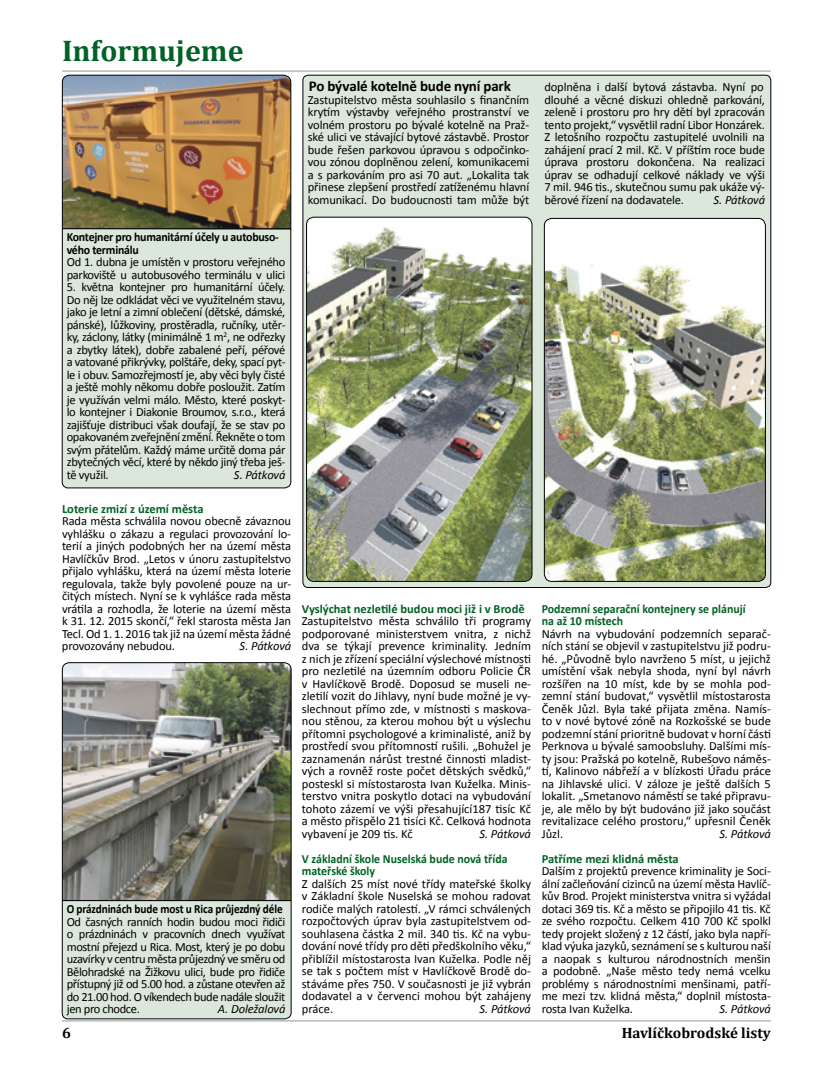
<style>
.page{position:relative;width:833px;height:1081px;background:#fff}
.page>*{position:absolute;margin:0;border:0;box-sizing:border-box;transform-origin:0 0}
.t1{font:700 30px "Cambria";color:#006225}
.t2{font:700 15px "Calibri";letter-spacing:-.01em;color:#000}
.t3{font:700 15px "Cambria";color:#000}
.t4{font:12.5px/12.5px "Calibri";letter-spacing:-.01em;color:#000;text-align:justify}
.t5{font:700 12.5px/12.5px "Calibri";color:#006225;scale:.95 1}
.t6{font:700 12.5px "Calibri";color:#006225}
.t7{font:italic 12.5px "Calibri";letter-spacing:-.015em;color:#000}
.t8{font:700 12.5px/12.5px "Calibri";letter-spacing:-.02em;color:#000;scale:.95 1}
.t9{font:700 12.5px "Calibri";letter-spacing:-.02em;color:#000;scale:.9 1}
</style>
<div class="page">
<hr style="left:62px;top:71px;width:709px;height:1px;background:#939598">
<hr style="left:62px;top:1020px;width:709px;height:1px;background:#939598">
<div style="left:303px;top:75px;width:468px;height:512px;background:#dce7db;border-radius:5px"></div>
<img style="left:306px;top:217px;width:226px;height:364px">
<div style="left:306px;top:217px;width:226px;height:364px;border:1px solid #000;border-radius:8px"></div>
<img style="left:544px;top:218px;width:221px;height:363px">
<div style="left:544px;top:218px;width:221px;height:363px;border:1px solid #000;border-radius:8px"></div>
<img style="left:62px;top:75px;width:229px;height:153px">
<div style="left:62px;top:228px;width:229px;height:260px;background:#dce7db"></div>
<img style="left:62px;top:662px;width:229px;height:238px">
<div style="left:62px;top:900px;width:229px;height:119px;background:#dce7db"></div>
<h1 class="t1" style="left:62px;top:32px;width:183px">Informujeme</h1>
<p class="t8" style="left:67px;top:230px;width:225px">Kontejner pro humanitární účely u autobuso&shy;vého terminálu</p>
<p class="t4" style="left:67px;top:255px;width:220px">Od 1. dubna je umístěn v prostoru veřejného parkoviště u autobusového terminálu v ulici</p>
<p class="t4" style="left:67px;top:280px;width:220px">5. května kontejner pro humanitární účely.<br>Do něj lze odkládat věci ve využitelném stavu, jako je letní a zimní oblečení (dětské, dámské, pánské), lůžkoviny, prostěradla, ručníky, utěr&shy;ky, záclony, látky (minimálně 1 m<sup>2</sup>, ne odřezky a zbytky látek), dobře zabalené peří, péřové a vatované přikrývky, polštáře, deky, spací pyt&shy;le i obuv. Samozřejmostí je, aby věci byly čisté a ještě mohly někomu dobře posloužit. Zatím je využíván velmi málo. Město, které poskyt&shy;lo kontejner i Diakonie Broumov, s.r.o., která zajišťuje distribuci však doufají, že se stav po opakovaném zveřejnění změní. Řekněte o tom svým přátelům. Každý máme určitě doma pár zbytečných věcí, které by někdo jiný třeba ješ&shy;tě využil.</p>
<p class="t7" style="left:234px;top:467px;width:53px">S. Pátková</p>
<p class="t6" style="left:62px;top:501px;width:143px">Loterie zmizí z území města</p>
<p class="t4" style="left:62px;top:514px;width:231px">Rada města schválila novou obecně závaznou vyhlášku o zákazu a regulaci provozování lo&shy;terií a jiných podobných her na území města Havlíčkův Brod. „Letos v únoru zastupitelstvo přijalo vyhlášku, která na území města loterie regulovala, takže byly povolené pouze na ur&shy;čitých místech. Nyní se k vyhlášce rada města vrátila a rozhodla, že loterie na území města k 31. 12. 2015 skončí,“ řekl starosta města Jan Tecl. Od 1. 1. 2016 tak již na území města žádné provozovány nebudou.</p>
<p class="t7" style="left:240px;top:638px;width:53px">S. Pátková</p>
<p class="t9" style="left:67px;top:901px;width:241px">O prázdninách bude most u Rica průjezdný déle</p>
<p class="t4" style="left:67px;top:915px;width:220px">Od časných ranních hodin budou moci řidiči o prázdninách v pracovních dnech využívat mostní přejezd u Rica. Most, který je po dobu uzavírky v centru města průjezdný ve směru od Bělohradské na Žižkovu ulici, bude pro řidiče přístupný již od 5.00 hod. a zůstane otevřen až do 21.00 hod. O víkendech bude nadále sloužit jen pro chodce.</p>
<p class="t7" style="left:218px;top:1001px;width:69px">A. Doležalová</p>
<p class="t2" style="left:309px;top:77px;width:204px">Po bývalé kotelně bude nyní park</p>
<p class="t4" style="left:308px;top:93px;width:223px">Zastupitelstvo města souhlasilo s finančním krytím výstavby veřejného prostranství ve volném prostoru po bývalé kotelně na Praž&shy;ské ulici ve stávající bytové zástavbě. Prostor bude řešen parkovou úpravou s odpočinko&shy;vou zónou doplněnou zelení, komunikacemi a s parkováním pro asi 70 aut. „Lokalita tak přinese zlepšení prostředí zatíženému hlavní komunikací. Do budoucnosti tam může být</p>
<p class="t4" style="left:544px;top:80px;width:222px">doplněna i další bytová zástavba. Nyní po dlouhé a věcné diskuzi ohledně parkování, zeleně i prostoru pro hry dětí byl zpracován tento projekt,“ vysvětlil radní Libor Honzárek.<br>Z letošního rozpočtu zastupitelé uvolnili na zahájení prací 2 mil. Kč. V příštím roce bude úprava prostoru dokončena. Na realizaci úprav se odhadují celkové náklady ve výši 7 mil. 946 tis., skutečnou sumu pak ukáže vý&shy;běrové řízení na dodavatele.</p>
<p class="t7" style="left:713px;top:192px;width:53px">S. Pátková</p>
<p class="t6" style="left:302px;top:600px;width:224px">Vyslýchat nezletilé budou moci již i v Brodě</p>
<p class="t4" style="left:302px;top:614px;width:231px">Zastupitelstvo města schválilo tři programy podporované ministerstvem vnitra, z nichž dva se týkají prevence kriminality. Jedním z nich je zřízení speciální výslechové místnosti pro nezletilé na územním odboru Policie ČR v Havlíčkově Brodě. Doposud se museli ne&shy;zletilí vozit do Jihlavy, nyní bude možné je vy&shy;slechnout přímo zde, v místnosti s maskova&shy;nou stěnou, za kterou mohou být u výslechu přítomni psychologové a kriminalisté, aniž by prostředí svou přítomností rušili. „Bohužel je zaznamenán nárůst trestné činnosti mladist&shy;vých a rovněž roste počet dětských svědků,“ posteskl si místostarosta Ivan Kuželka. Minis&shy;terstvo vnitra poskytlo dotaci na vybudování tohoto zázemí ve výši přesahující187 tisíc Kč a město přispělo 21 tisíci Kč. Celková hodnota vybavení je 209 tis. Kč</p>
<p class="t7" style="left:479px;top:825px;width:53px">S. Pátková</p>
<p class="t5" style="left:302px;top:851px;width:218px">V základní škole Nuselská bude nová třída mateřské školy</p>
<p class="t4" style="left:302px;top:876px;width:231px">Z dalších 25 míst nové třídy mateřské školky v Základní škole Nuselská se mohou radovat rodiče malých ratolestí. „V rámci schválených rozpočtových úprav byla zastupitelstvem od&shy;souhlasena částka 2 mil. 340 tis. Kč na vybu&shy;dování nové třídy pro děti předškolního věku,“ přiblížil místostarosta Ivan Kuželka. Podle něj se tak s počtem míst v Havlíčkově Brodě do&shy;stáváme přes 750. V současnosti je již vybrán dodavatel a v červenci mohou být zahájeny práce.</p>
<p class="t7" style="left:479px;top:1000px;width:53px">S. Pátková</p>
<p class="t5" style="left:542px;top:601px;width:216px">Podzemní separační kontejnery se plánují na až 10 místech</p>
<p class="t4" style="left:542px;top:626px;width:231px">Návrh na vybudování podzemních separač&shy;ních stání se objevil v zastupitelstvu již podru&shy;hé. „Původně bylo navrženo 5 míst, u jejichž umístění však nebyla shoda, nyní byl návrh rozšířen na 10 míst, kde by se mohla pod&shy;zemní stání budovat,“ vysvětlil místostarosta Čeněk Jůzl. Byla také přijata změna. Namís&shy;to v nové bytové zóně na Rozkošské se bude podzemní stání prioritně budovat v horní části Perknova u bývalé samoobsluhy. Dalšími mís&shy;ty jsou: Pražská po kotelně, Rubešovo náměs&shy;tí, Kalinovo nábřeží a v blízkosti Úřadu práce na Jihlavské ulici. V záloze je ještě dalších 5 lokalit. „Smetanovo náměstí se také připravu&shy;je, ale mělo by být budováno již jako součást revitalizace celého prostoru,“ upřesnil Čeněk Jůzl.</p>
<p class="t7" style="left:719px;top:825px;width:53px">S. Pátková</p>
<p class="t6" style="left:542px;top:850px;width:139px">Patříme mezi klidná města</p>
<p class="t4" style="left:542px;top:864px;width:231px">Dalším z projektů prevence kriminality je Soci&shy;ální začleňování cizinců na území města Havlíč&shy;kův Brod. Projekt ministerstva vnitra si vyžádal dotaci 369 tis. Kč a město se připojilo 41 tis. Kč ze svého rozpočtu. Celkem 410 700 Kč spolkl tedy projekt složený z 12 částí, jako byla napří&shy;klad výuka jazyků, seznámení se s kulturou naší a naopak s kulturou národnostních menšin a podobně. „Naše město tedy nemá vcelku problémy s národnostními menšinami, patří&shy;me mezi tzv. klidná města,“ doplnil místosta&shy;rosta Ivan Kuželka.</p>
<p class="t7" style="left:719px;top:1000px;width:53px">S. Pátková</p>
<p class="t3" style="left:62px;top:1024px;width:10px">6</p>
<p class="t3" style="left:621px;top:1024px;width:151px">Havlíčkobrodské listy</p>
</div>
